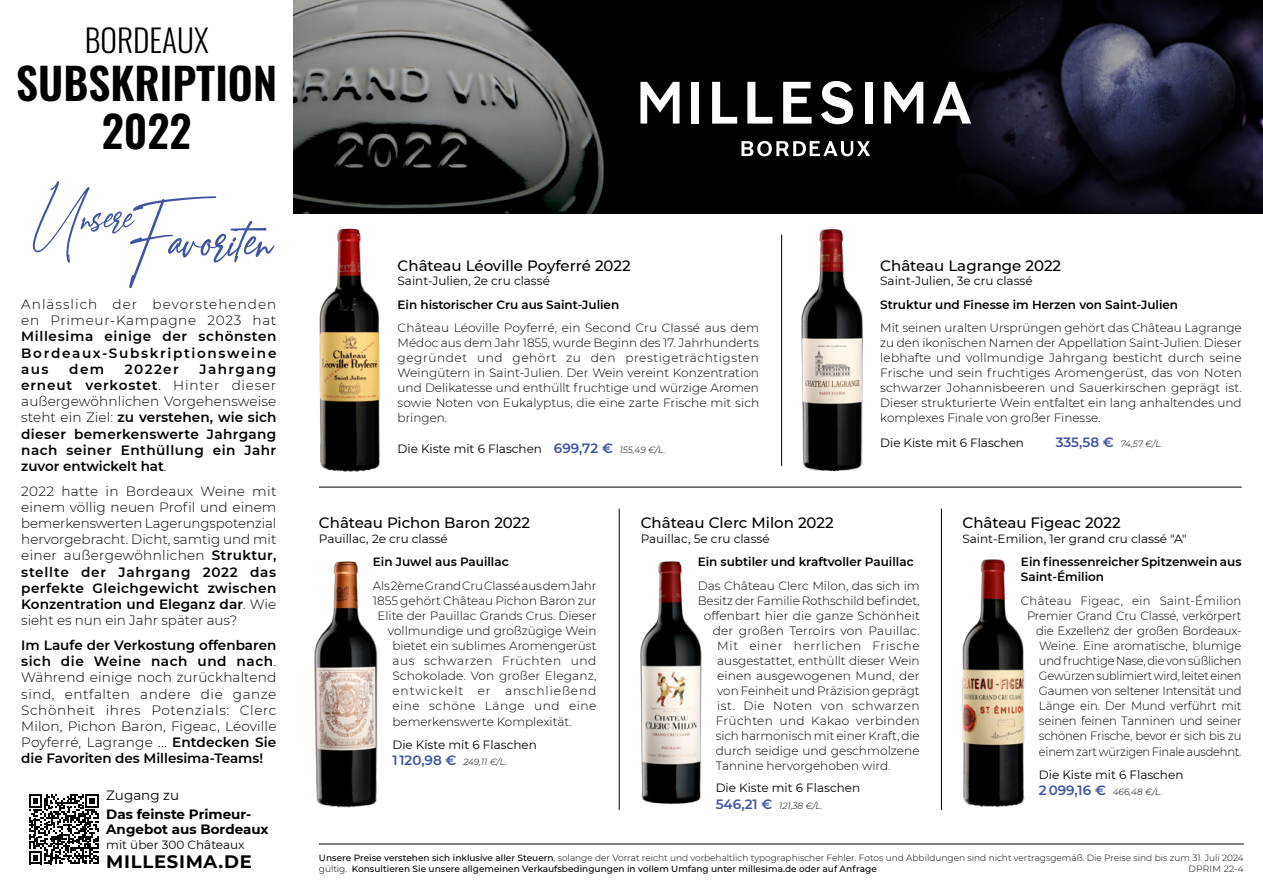
<style>
.page{position:relative;width:1263px;height:893px;background:#fff}
.page>*{position:absolute;margin:0;border:0;box-sizing:border-box;transform-origin:0 0}
.t1{font:67.65px "Amostely Signature";color:#4054a1}
.t2{font:51.75px "Amostely Signature";color:#4054a1}
.t3{font:600 43.5px/48px "Oswald";color:#000;text-align:center}
.t4{font:300 31.5px "Oswald";color:#000}
.t5{font:700 18px "Montserrat";letter-spacing:.04em;color:#000}
.t6{font:500 15px "Montserrat";color:#000}
.t7{font:300 13.5px/16.2px "Montserrat";letter-spacing:.015em;color:#000;text-align:justify}
.t8{font:600 13.5px/16.2px "Montserrat";letter-spacing:.045em;color:#000;text-align:justify}
.t9{font:300 13.5px/16.2px "Montserrat";letter-spacing:.065em;color:#000}
.t10{font:700 13.5px/15px "Montserrat";color:#000}
.t11{font:13.5px "Montserrat";color:#000}
.t12{font:300 12px/15px "Montserrat";color:#000;text-align:justify}
.t13{font:12px "Montserrat";color:#000}
.t14{font:600 12px/15px "Montserrat";color:#000}
.t15{font:300 12px "Montserrat";letter-spacing:-.02em;color:#000;scale:.96 1}
.t16{font:300 12px "Montserrat";letter-spacing:.02em;color:#000}
.t17{font:300 12px "Montserrat";letter-spacing:.055em;color:#000}
.t18{font:300 12px "Montserrat";letter-spacing:.025em;color:#000}
.t19{font:300 12px "Montserrat";letter-spacing:.04em;color:#000}
.t20{font:500 9px/10.5px "Montserrat";color:#000}
.t21{font:italic 300 9px "Montserrat";color:#000}
.t22{font:300 9px "Montserrat";letter-spacing:.025em;color:#000}
.s1{font-weight:300}
.s2{font-weight:600}
.s3{font-weight:600;font-size:13.5px;color:#4054a1}
.s4{font-weight:300;font-style:italic;font-size:9px}
.s5{font-weight:600;font-style:normal;font-size:13.5px;color:#4054a1}
</style>
<div class="page">
<img style="left:319px;top:228px;width:61px;height:244px">
<img style="left:962px;top:559px;width:63px;height:248px">
<img style="left:801px;top:229px;width:62px;height:243px">
<img style="left:640px;top:561px;width:62px;height:244px">
<hr style="left:319px;top:844px;width:925px;height:1px;background:#000">
<hr style="left:319px;top:487px;width:923px;height:1px;background:#000">
<hr style="left:619px;top:509px;width:1px;height:301px;background:#000">
<hr style="left:781px;top:235px;width:1px;height:231px;background:#000">
<hr style="left:941px;top:509px;width:1px;height:301px;background:#000">
<svg style="left:29px;top:794px;width:70px;height:70px"></svg>
<img style="left:293px;top:0;width:506px;height:213px">
<img style="left:803px;top:0;width:460px;height:213px">
<svg style="left:741px;top:141px;width:129px;height:15px"></svg>
<div style="left:692px;top:82px;width:7px;height:42px;background:#fff"></div>
<div style="left:865px;top:82px;width:7px;height:42px;background:#fff"></div>
<svg style="left:712px;top:82px;width:25px;height:42px"></svg>
<svg style="left:747px;top:82px;width:25px;height:42px"></svg>
<svg style="left:783px;top:82px;width:29px;height:42px"></svg>
<svg style="left:821px;top:81px;width:32px;height:43px"></svg>
<svg style="left:933px;top:82px;width:38px;height:42px"></svg>
<svg style="left:884px;top:82px;width:39px;height:42px"></svg>
<svg style="left:640px;top:82px;width:39px;height:42px"></svg>
<img style="left:314px;top:561px;width:64px;height:246px">
<h3 class="t4" style="left:85px;top:12px;width:125px">BORDEAUX</h3>
<h3 class="t3" style="left:16px;top:62px;width:262px">SUBSKRIPTION<br>2022</h3>
<h2 class="t2" style="left:33px;top:173px;width:102px">Unsere</h2>
<h1 class="t1" style="left:129px;top:183px;width:146px">Favoriten</h1>
<p class="t9" style="left:21px;top:296px;width:257px">Anlässlich der bevorstehenden en Primeur-Kampagne 2023 hat</p>
<p class="t8" style="left:21px;top:328px;width:257px">Millesima einige der schönsten Bordeaux-Subskriptionsweine aus</p>
<p class="t8" style="left:21px;top:360px;width:257px;text-indent:178px">Jahrgang erneut verkostet<span class="s1">. Hinter dieser außergewöhnlichen Vorgehensweise steht ein Ziel:</span> zu verstehen, wie sich dieser bemerkenswerte Jahrgang nach seiner Enthüllung ein Jahr zuvor entwickelt hat<span class="s1">.</span></p>
<p class="t7" style="left:21px;top:482px;width:257px">2022 hatte in Bordeaux Weine mit einem völlig neuen Profil und einem bemerkenswerten Lagerungspotenzial hervorgebracht. Dicht, samtig und mit einer außergewöhnlichen <span class="s2">Struktur, stellte der Jahrgang 2022 das perfekte Gleichgewicht zwischen Konzentration und Eleganz dar</span>. Wie sieht es nun ein Jahr später aus?</p>
<p class="t7" style="left:21px;top:637px;width:257px"><span class="s2">Im Laufe der Verkostung offenbaren sich die Weine nach und nach</span>.<br>Während einige noch zurückhaltend sind, entfalten andere die ganze Schönheit ihres Potenzials: Clerc Milon, Pichon Baron, Figeac, Léoville Poyferré, Lagrange ... <span class="s2">Entdecken Sie die Favoriten des Millesima-Teams!</span></p>
<p class="t8" style="left:69px;top:360px;width:37px">dem</p>
<p class="t8" style="left:125px;top:360px;width:56px">2022er</p>
<p class="t11" style="left:106px;top:786px;width:74px">Zugang zu</p>
<p class="t10" style="left:106px;top:806px;width:164px">Das feinste Primeur-<br>Angebot aus Bordeaux</p>
<p class="t13" style="left:106px;top:836px;width:140px">mit über 300 Châteaux</p>
<h3 class="t5" style="left:106px;top:849px;width:147px">MILLESIMA.DE</h3>
<p class="t6" style="left:398px;top:255px;width:235px">Château Léoville Poyferré 2022</p>
<p class="t13" style="left:398px;top:273px;width:154px">Saint-Julien, 2e cru classé</p>
<p class="t14" style="left:398px;top:297px;width:223px">Ein historischer Cru aus Saint-Julien</p>
<p class="t12" style="left:398px;top:320px;width:363px">Château Léoville Poyferré, ein Second Cru Classé aus dem Médoc aus dem Jahr 1855, wurde Beginn des 17. Jahrhunderts gegründet und gehört zu den prestigeträchtigsten Weingütern in Saint-Julien. Der Wein vereint Konzentration und Delikatesse und enthüllt fruchtige und würzige Aromen sowie Noten von Eukalyptus, die eine zarte Frische mit sich bringen.</p>
<p class="t13" style="left:398px;top:440px;width:269px">Die Kiste mit 6 Flaschen <span class="s3">699,72 €</span> <span class="s4">155,49 €/L.</span></p>
<p class="t6" style="left:880px;top:255px;width:182px">Château Lagrange 2022</p>
<p class="t13" style="left:880px;top:273px;width:154px">Saint-Julien, 3e cru classé</p>
<p class="t14" style="left:880px;top:297px;width:299px">Struktur und Finesse im Herzen von Saint-Julien</p>
<p class="t12" style="left:880px;top:320px;width:363px">Mit seinen uralten Ursprüngen gehört das Château Lagrange zu den ikonischen Namen der Appellation Saint-Julien. Dieser lebhafte und vollmundige Jahrgang besticht durch seine Frische und sein fruchtiges Aromengerüst, das von Noten schwarzer Johannisbeeren und Sauerkirschen geprägt ist.<br>Dieser strukturierte Wein entfaltet ein lang anhaltendes und komplexes Finale von großer Finesse.</p>
<p class="t13" style="left:880px;top:435px;width:145px">Die Kiste mit 6 Flaschen</p>
<p class="t21" style="left:1056px;top:438px;width:108px"><span class="s5">335,58 €</span> 74,57 €/L.</p>
<p class="t6" style="left:319px;top:512px;width:213px">Château Pichon Baron 2022</p>
<p class="t13" style="left:319px;top:530px;width:130px">Pauillac, 2e cru classé</p>
<p class="t14" style="left:373px;top:554px;width:137px">Ein Juwel aus Pauillac</p>
<p class="t12" style="left:373px;top:577px;width:225px;text-align:right">Als 2ème Grand Cru Classé aus dem Jahr<br>1855 gehört Château Pichon Baron zur<br>Elite der Pauillac Grands Crus. Dieser vollmundige und großzügige Wein bietet ein sublimes Aromengerüst aus schwarzen Früchten und<br>Schokolade. Von großer Eleganz, entwickelt er anschließend eine schöne Länge und eine</p>
<p class="t12" style="left:392px;top:714px;width:181px">bemerkenswerte Komplexität.</p>
<p class="t13" style="left:392px;top:736px;width:146px">Die Kiste mit 6 Flaschen</p>
<p class="t21" style="left:392px;top:756px;width:116px"><span class="s5">1 120,98 €</span> 249,11 €/L.</p>
<p class="t6" style="left:641px;top:512px;width:195px">Château Clerc Milon 2022</p>
<p class="t13" style="left:641px;top:530px;width:130px">Pauillac, 5e cru classé</p>
<p class="t14" style="left:698px;top:554px;width:217px">Ein subtiler und kraftvoller Pauillac</p>
<p class="t12" style="left:698px;top:577px;width:224px">Das Château Clerc Milon, das sich im</p>
<p class="t12" style="left:698px;top:592px;width:223px">Besitz der Familie Rothschild befindet,</p>
<p class="t12" style="left:704px;top:607px;width:218px">offenbart hier die ganze Schönheit</p>
<p class="t16" style="left:713px;top:622px;width:208px">der großen Terroirs von Pauillac.</p>
<p class="t17" style="left:717px;top:637px;width:204px">Mit einer herrlichen Frische</p>
<p class="t12" style="left:717px;top:652px;width:204px">ausgestattet, enthüllt dieser Wein</p>
<p class="t12" style="left:717px;top:667px;width:204px">einen ausgewogenen Mund, der</p>
<p class="t12" style="left:717px;top:682px;width:204px">von Feinheit und Präzision geprägt</p>
<p class="t19" style="left:717px;top:697px;width:204px">ist. Die Noten von schwarzen</p>
<p class="t18" style="left:716px;top:712px;width:205px">Früchten und Kakao verbinden</p>
<p class="t12" style="left:716px;top:727px;width:205px">sich harmonisch mit einer Kraft, die</p>
<p class="t12" style="left:716px;top:742px;width:205px">durch seidige und geschmolzene</p>
<p class="t12" style="left:716px;top:757px;width:176px">Tannine hervorgehoben wird.</p>
<p class="t13" style="left:716px;top:780px;width:146px">Die Kiste mit 6 Flaschen</p>
<p class="t21" style="left:716px;top:799px;width:109px"><span class="s5">546,21 €</span> 121,38 €/L.</p>
<p class="t6" style="left:962px;top:512px;width:160px">Château Figeac 2022</p>
<p class="t13" style="left:962px;top:530px;width:226px">Saint-Emilion, 1er grand cru classé "A"</p>
<p class="t14" style="left:1021px;top:554px;width:222px">Ein finessenreicher Spitzenwein aus<br>Saint-Émilion</p>
<p class="t12" style="left:1021px;top:592px;width:222px;text-align:right">Château Figeac, ein Saint-Émilion Premier Grand Cru Classé, verkörpert die Exzellenz der großen Bordeaux-Weine. Eine aromatische, blumige und fruchtige Nase, die von süßlichen Gewürzen sublimiert wird, leitet einen Gaumen von seltener Intensität und Länge ein. Der Mund verführt mit seinen feinen Tanninen und seiner schönen Frische, bevor er sich bis zu</p>
<p class="t15" style="left:1039px;top:743px;width:212px">einem zart würzigen Finale ausdehnt.</p>
<p class="t13" style="left:1039px;top:766px;width:146px">Die Kiste mit 6 Flaschen</p>
<p class="t21" style="left:1039px;top:786px;width:125px"><span class="s5">2 099,16 €</span> 466,48 €/L.</p>
<p class="t20" style="left:319px;top:852px;width:926px">Unsere Preise verstehen sich inklusive aller Steuern<span class="s1">, solange der Vorrat reicht und vorbehaltlich typographischer Fehler. Fotos und Abbildungen sind nicht vertragsgemäß. Die Preise sind bis zum 31. Juli 2024 gültig.</span> Konsultieren Sie unsere allgemeinen Verkaufsbedingungen in vollem Umfang unter millesima.de oder auf Anfrage</p>
<p class="t22" style="left:1188px;top:862px;width:57px">DPRIM 22-4</p>
</div>
